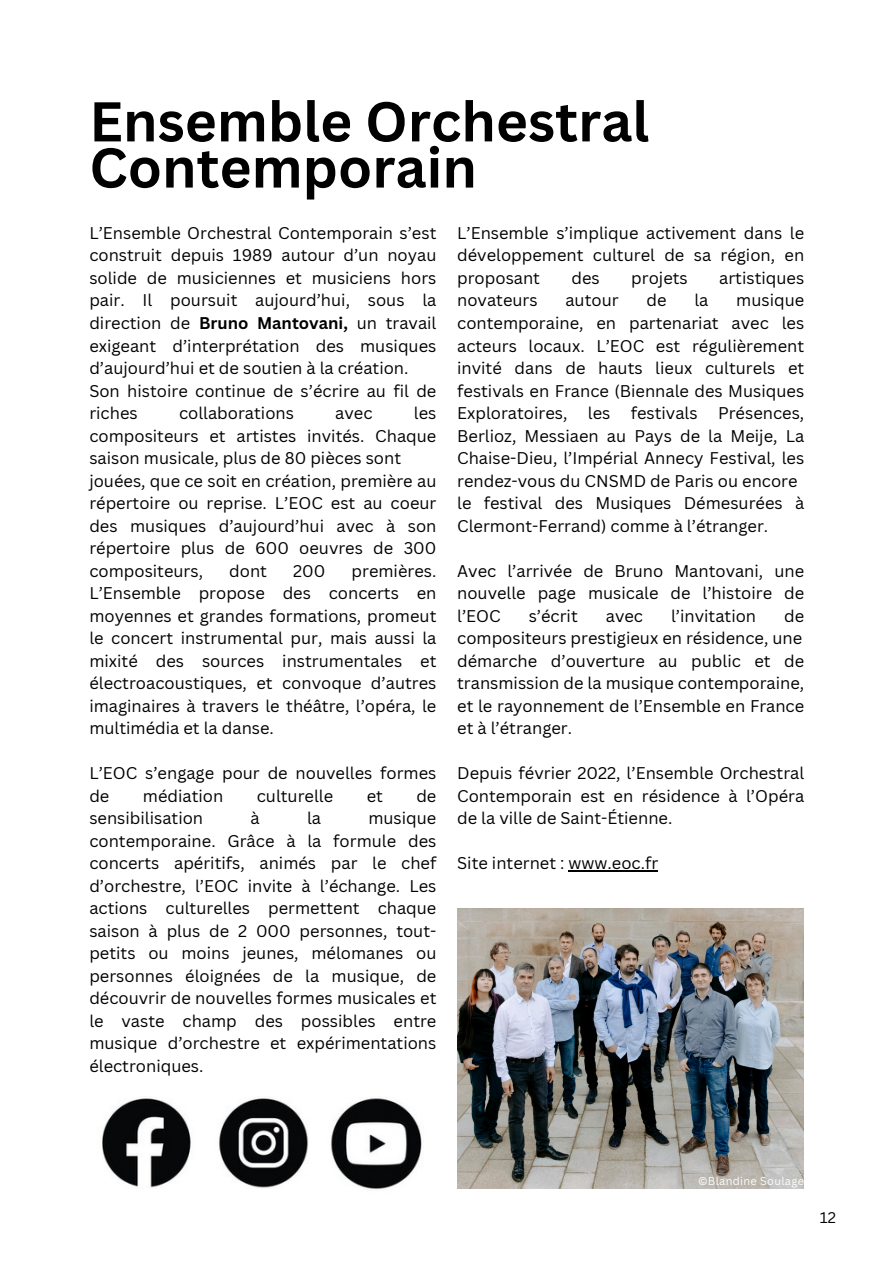
<style>
.page{position:relative;width:894px;height:1264px;background:#fff}
.page>*{position:absolute;margin:0;border:0;box-sizing:border-box;transform-origin:0 0}
.t1{font:700 54.75px/46.2px "Canva Sans";color:#000}
.t2{font:16.5px/22.5px "Canva Sans";color:#000}
.t3{font:15px "Canva Sans";color:#000}
.t4{font:10.95px "Canva Sans";letter-spacing:.03em;color:#fffcf8}
.s1{font-weight:700}
</style>
<div class="page">
<img style="left:457px;top:908px;width:346px;height:280px">
<img style="left:219px;top:1098px;width:89px;height:90px">
<img style="left:331px;top:1098px;width:91px;height:92px">
<hr style="left:568px;top:870px;width:90px;height:1px;background:#000">
<img style="left:102px;top:1098px;width:89px;height:90px">
<p class="t1" style="left:89px;top:97px;width:561px">Ensemble Orchestral<br>Contemporain</p>
<p class="t2" style="left:457px;top:221px;width:348px;text-align:justify">L’Ensemble s’implique activement dans le développement culturel de sa région, en proposant</p>
<h2 class="t2" style="left:89px;top:221px;width:348px">L’Ensemble Orchestral Contemporain s’est construit depuis 1989 autour d’un noyau solide de musiciennes et musiciens hors pair. Il poursuit aujourd’hui, sous la direction de <span class="s1">Bruno Mantovani,</span> un travail exigeant d’interprétation des musiques d’aujourd’hui et de soutien à la création.<br>Son histoire continue de s’écrire au fil de riches</h2>
<p class="t2" style="left:571px;top:266px;width:30px">des</p>
<p class="t2" style="left:631px;top:266px;width:58px">projets</p>
<p class="t2" style="left:719px;top:266px;width:86px">artistiques</p>
<p class="t2" style="left:457px;top:289px;width:348px;text-indent:279px">musique contemporaine, en partenariat avec les acteurs locaux. L’EOC est régulièrement invité dans de hauts lieux culturels et festivals en France (Biennale des Musiques Exploratoires, les festivals Présences, Berlioz, Messiaen au Pays de la Meije, La Chaise-Dieu, l’Impérial Annecy Festival, les rendez-vous du CNSMD de Paris ou encore le festival des Musiques Démesurées à Clermont-Ferrand) comme à l’étranger.</p>
<h2 class="t2" style="left:457px;top:559px;width:348px;text-align:justify">Avec l’arrivée de Bruno Mantovani, une nouvelle page musicale de l’histoire de l’EOC</h2>
<p class="t2" style="left:457px;top:289px;width:82px">novateurs</p>
<p class="t2" style="left:565px;top:289px;width:55px">autour</p>
<p class="t2" style="left:646px;top:289px;width:22px">de</p>
<p class="t2" style="left:694px;top:289px;width:16px">la</p>
<h2 class="t2" style="left:89px;top:401px;width:348px;text-indent:324px">les compositeurs et artistes invités. Chaque saison musicale, plus de 80 pièces sont jouées, que ce soit en création, première au répertoire ou reprise. L’EOC est au coeur des musiques d’aujourd’hui avec à son répertoire plus de 600 oeuvres de 300 compositeurs,</h2>
<h2 class="t2" style="left:179px;top:401px;width:116px">collaborations</h2>
<h2 class="t2" style="left:335px;top:401px;width:39px">avec</h2>
<h2 class="t2" style="left:89px;top:559px;width:348px;text-align:justify;text-indent:262px">premières.<br>L’Ensemble propose des concerts en moyennes et grandes formations, promeut le concert instrumental pur, mais aussi la mixité des sources instrumentales et électroacoustiques, et convoque d’autres imaginaires à travers le théâtre, l’opéra, le multimédia et la danse.</h2>
<h2 class="t2" style="left:89px;top:761px;width:348px">L’EOC s’engage pour de nouvelles formes de</h2>
<h2 class="t2" style="left:229px;top:559px;width:39px">dont</h2>
<h2 class="t2" style="left:293px;top:559px;width:34px">200</h2>
<h2 class="t2" style="left:457px;top:604px;width:348px;text-indent:327px">de compositeurs prestigieux en résidence, une démarche d’ouverture au public et de transmission de la musique contemporaine, et le rayonnement de l’Ensemble en France et à l’étranger.</h2>
<h2 class="t2" style="left:457px;top:761px;width:348px;text-align:justify">Depuis février 2022, l’Ensemble Orchestral Contemporain est en résidence à l’Opéra de la ville de Saint-Étienne.</h2>
<h2 class="t2" style="left:457px;top:851px;width:202px">Site internet : www.eoc.fr</h2>
<h2 class="t2" style="left:528px;top:604px;width:51px">s’écrit</h2>
<h2 class="t2" style="left:605px;top:604px;width:39px">avec</h2>
<h2 class="t2" style="left:671px;top:604px;width:87px">l’invitation</h2>
<h2 class="t2" style="left:143px;top:784px;width:82px">médiation</h2>
<h2 class="t2" style="left:257px;top:784px;width:78px">culturelle</h2>
<h2 class="t2" style="left:366px;top:784px;width:18px">et</h2>
<h2 class="t2" style="left:416px;top:784px;width:22px">de</h2>
<h2 class="t2" style="left:89px;top:806px;width:115px">sensibilisation</h2>
<h2 class="t2" style="left:250px;top:806px;width:11px">à</h2>
<h2 class="t2" style="left:307px;top:806px;width:16px">la</h2>
<h2 class="t2" style="left:89px;top:806px;width:348px;text-align:justify;text-indent:279px">musique contemporaine. Grâce à la formule des concerts apéritifs, animés par le chef d’orchestre, l’EOC invite à l’échange. Les actions culturelles permettent chaque saison à plus de 2 000 personnes, tout&shy;petits ou moins jeunes, mélomanes ou personnes éloignées de la musique, de découvrir de nouvelles formes musicales et le vaste champ des possibles entre musique d’orchestre et expérimentations électroniques.</h2>
<p class="t4" style="left:697px;top:1173px;width:107px">©Blandine Soulage</p>
<p class="t3" style="left:819px;top:1206px;width:18px">12</p>
</div>
